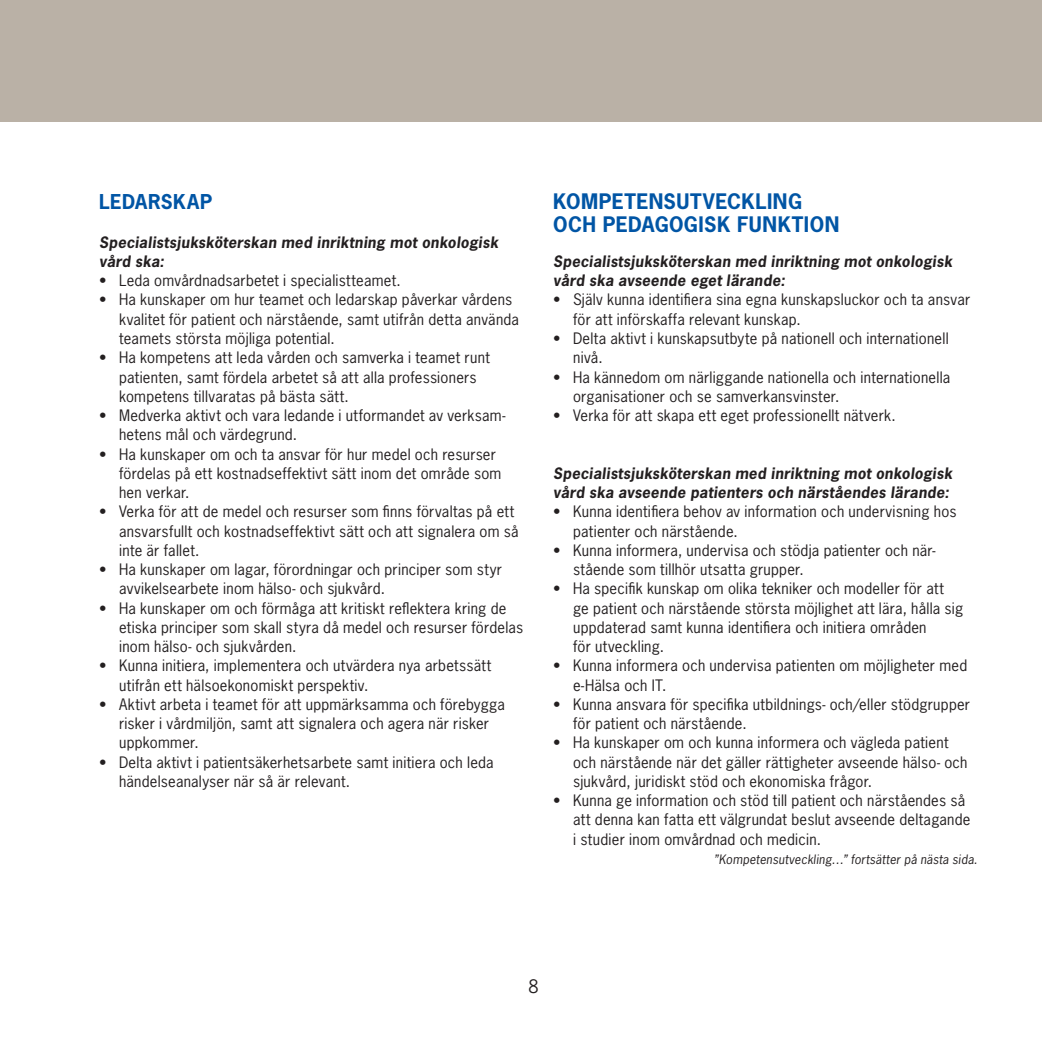
<style>
.page{position:relative;width:1042px;height:1042px;background:#fff}
.page>*{position:absolute;margin:0;border:0;box-sizing:border-box;transform-origin:0 0}
.Större_mellis{font:700 20.12px/22.8px "News Gothic Std";letter-spacing:.02em;color:#0155a5}
.Större_mellis-2{font:700 19.25px "News Gothic Std";letter-spacing:.02em;color:#0155a5}
.t1{font:17.5px "News Gothic Std";color:#231f20}
.Uppräkning_med_punkt{font:14.88px/19.2px "News Gothic Std";letter-spacing:.015em;color:#231f20}
.Akutsjuksk_ska_ha{font:italic 700 14.88px/19.2px "News Gothic Std";letter-spacing:.02em;color:#231f20}
.Uppräkning_med_punkt-2{font:italic 12.25px "News Gothic Std";letter-spacing:.015em;color:#231f20}
</style>
<div class="page">
<div style="left:0;top:0;width:1042px;height:122px;background:#bab1a6"></div>
<p class="Större_mellis-2" style="left:99px;top:189px;width:114px">LEDARSKAP</p>
<p class="Akutsjuksk_ska_ha" style="left:99px;top:233px;width:401px">Specialistsjuksköterskan med inriktning mot onkologisk vård ska:</p>
<p class="Uppräkning_med_punkt" style="left:99px;top:271px;width:303px">• Leda omvårdnadsarbetet i specialistteamet.</p>
<p class="Uppräkning_med_punkt" style="left:119px;top:290px;width:401px;text-indent:-20px">• Ha kunskaper om hur teamet och ledarskap påverkar vårdens kvalitet för patient och närstående, samt utifrån detta använda teamets största möjliga potential.</p>
<p class="Uppräkning_med_punkt" style="left:119px;top:348px;width:372px;text-indent:-20px">• Ha kompetens att leda vården och samverka i teamet runt patienten, samt fördela arbetet så att alla professioners kompetens tillvaratas på bästa sätt.</p>
<p class="Uppräkning_med_punkt" style="left:119px;top:406px;width:388px;text-indent:-20px">• Medverka aktivt och vara ledande i utformandet av verksam&shy;hetens mål och värdegrund.</p>
<p class="Uppräkning_med_punkt" style="left:119px;top:444px;width:384px;text-indent:-20px">• Ha kunskaper om och ta ansvar för hur medel och resurser fördelas på ett kostnadseffektivt sätt inom det område som hen verkar.</p>
<p class="Uppräkning_med_punkt" style="left:119px;top:502px;width:401px;text-indent:-20px">• Verka för att de medel och resurser som finns förvaltas på ett ansvarsfullt och kostnadseffektivt sätt och att signalera om så inte är fallet.</p>
<p class="Uppräkning_med_punkt" style="left:119px;top:560px;width:384px;text-indent:-20px">• Ha kunskaper om lagar, förordningar och principer som styr avvikelsearbete inom hälso- och sjukvård.</p>
<p class="Uppräkning_med_punkt" style="left:119px;top:598px;width:406px;text-indent:-20px">• Ha kunskaper om och förmåga att kritiskt reflektera kring de etiska principer som skall styra då medel och resurser fördelas inom hälso- och sjukvården.</p>
<p class="Uppräkning_med_punkt" style="left:119px;top:656px;width:374px;text-indent:-20px">• Kunna initiera, implementera och utvärdera nya arbetssätt utifrån ett hälsoekonomiskt perspektiv.</p>
<p class="Uppräkning_med_punkt" style="left:119px;top:694px;width:387px;text-indent:-20px">• Aktivt arbeta i teamet för att uppmärksamma och förebygga risker i vårdmiljön, samt att signalera och agera när risker uppkommer.</p>
<p class="Uppräkning_med_punkt" style="left:119px;top:752px;width:376px;text-indent:-20px">• Delta aktivt i patientsäkerhetsarbete samt initiera och leda händelseanalyser när så är relevant.</p>
<p class="Större_mellis" style="left:553px;top:190px;width:287px">KOMPETENSUTVECKLING<br>OCH PEDAGOGISK FUNKTION</p>
<p class="Akutsjuksk_ska_ha" style="left:553px;top:252px;width:401px">Specialistsjuksköterskan med inriktning mot onkologisk vård ska avseende eget lärande:</p>
<p class="Uppräkning_med_punkt" style="left:573px;top:290px;width:399px;text-indent:-20px">• Själv kunna identifiera sina egna kunskapsluckor och ta ansvar för att införskaffa relevant kunskap.</p>
<p class="Uppräkning_med_punkt" style="left:573px;top:329px;width:377px;text-indent:-20px">• Delta aktivt i kunskapsutbyte på nationell och internationell nivå.</p>
<p class="Uppräkning_med_punkt" style="left:573px;top:367px;width:379px;text-indent:-20px">• Ha kännedom om närliggande nationella och internationella organisationer och se samverkansvinster.</p>
<p class="Uppräkning_med_punkt" style="left:553px;top:406px;width:344px">• Verka för att skapa ett eget professionellt nätverk.</p>
<p class="Akutsjuksk_ska_ha" style="left:553px;top:464px;width:401px">Specialistsjuksköterskan med inriktning mot onkologisk vård ska avseende patienters och närståendes lärande:</p>
<p class="Uppräkning_med_punkt" style="left:573px;top:502px;width:385px;text-indent:-20px">• Kunna identifiera behov av information och undervisning hos patienter och närstående.</p>
<p class="Uppräkning_med_punkt" style="left:573px;top:540px;width:364px;text-indent:-20px">• Kunna informera, undervisa och stödja patienter och när&shy;stående som tillhör utsatta grupper.</p>
<p class="Uppräkning_med_punkt" style="left:573px;top:579px;width:392px;text-indent:-20px">• Ha specifik kunskap om olika tekniker och modeller för att ge patient och närstående största möjlighet att lära, hålla sig uppdaterad samt kunna identifiera och initiera områden</p>
<p class="Uppräkning_med_punkt" style="left:573px;top:637px;width:92px">för utveckling.</p>
<p class="Uppräkning_med_punkt" style="left:573px;top:656px;width:396px;text-indent:-20px">• Kunna informera och undervisa patienten om möjligheter med e-Hälsa och IT.</p>
<p class="Uppräkning_med_punkt" style="left:573px;top:694px;width:398px;text-indent:-20px">• Kunna ansvara för specifika utbildnings- och/eller stödgrupper för patient och närstående.</p>
<p class="Uppräkning_med_punkt" style="left:573px;top:733px;width:396px;text-indent:-20px">• Ha kunskaper om och kunna informera och vägleda patient och närstående när det gäller rättigheter avseende hälso- och sjukvård, juridiskt stöd och ekonomiska frågor.</p>
<p class="Uppräkning_med_punkt" style="left:573px;top:791px;width:399px;text-indent:-20px">• Kunna ge information och stöd till patient och närståendes så att denna kan fatta ett välgrundat beslut avseende deltagande i studier inom omvårdnad och medicin.</p>
<p class="Uppräkning_med_punkt-2" style="left:714px;top:851px;width:265px">”Kompetensutveckling…” fortsätter på nästa sida.</p>
<p class="t1" style="left:528px;top:975px;width:12px">8</p>
</div>
